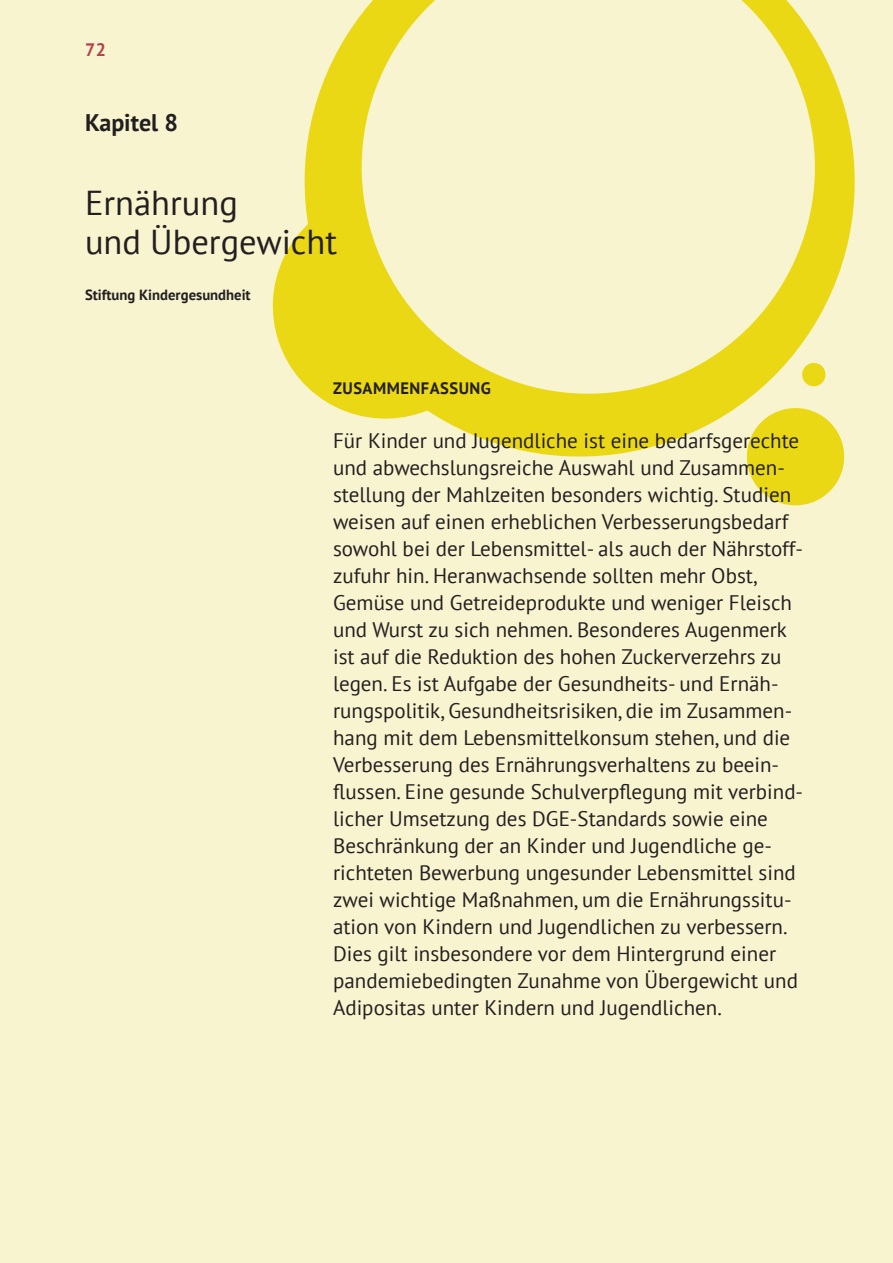
<style>
.page{position:relative;width:893px;height:1263px;background:#f8f4d0}
.page>*{position:absolute;margin:0;border:0;box-sizing:border-box;transform-origin:0 0}
.t1{font:34.5px/39px "PT Sans";color:#231f20}
.t2{font:700 24px "PT Sans";color:#231f20}
.t3{font:21px/27px "PT Sans";color:#231f20}
.t4{font:700 18px "PT Sans";color:#b64049}
.t5{font:700 16.5px "PT Sans";letter-spacing:.03em;color:#231f20}
.t6{font:700 14.7px "PT Sans";color:#231f20}
</style>
<div class="page">
<svg style="left:765px;top:495px;width:61px;height:11px"></svg>
<svg style="left:272px;top:66px;width:583px;height:429px"></svg>
<svg style="left:330px;top:0;width:517px;height:426px"></svg>
<p class="t4" style="left:85px;top:38px;width:23px">72</p>
<p class="t2" style="left:85px;top:106px;width:94px">Kapitel 8</p>
<h1 class="t1" style="left:85px;top:183px;width:254px">Ernährung<br>und Übergewicht</h1>
<p class="t6" style="left:85px;top:285px;width:167px">Stiftung Kindergesundheit</p>
<p class="t5" style="left:333px;top:377px;width:159px">ZUSAMMENFASSUNG</p>
<p class="t3" style="left:333px;top:426px;width:472px">Für Kinder und Jugendliche ist eine bedarfsgerechte und abwechslungsreiche Auswahl und Zusammen&shy;stellung der Mahlzeiten besonders wichtig. Studien weisen auf einen erheblichen Verbesserungsbedarf sowohl bei der Lebensmittel- als auch der Nährstoff&shy;zufuhr hin. Heranwachsende sollten mehr Obst, Gemüse und Getreideprodukte und weniger Fleisch und Wurst zu sich nehmen. Besonderes Augenmerk ist auf die Reduktion des hohen Zuckerverzehrs zu legen. Es ist Aufgabe der Gesundheits- und Ernäh&shy;rungspolitik, Gesundheitsrisiken, die im Zusammen&shy;hang mit dem Lebensmittelkonsum stehen, und die Verbesserung des Ernährungsverhaltens zu beein&shy;flussen. Eine gesunde Schulverpflegung mit verbind&shy;licher Umsetzung des DGE-Standards sowie eine Beschränkung der an Kinder und Jugendliche ge&shy;richteten Bewerbung ungesunder Lebensmittel sind zwei wichtige Maßnahmen, um die Ernährungssitu&shy;ation von Kindern und Jugendlichen zu verbessern.<br>Dies gilt insbesondere vor dem Hintergrund einer pandemiebedingten Zunahme von Übergewicht und Adipositas unter Kindern und Jugendlichen.</p>
</div>
